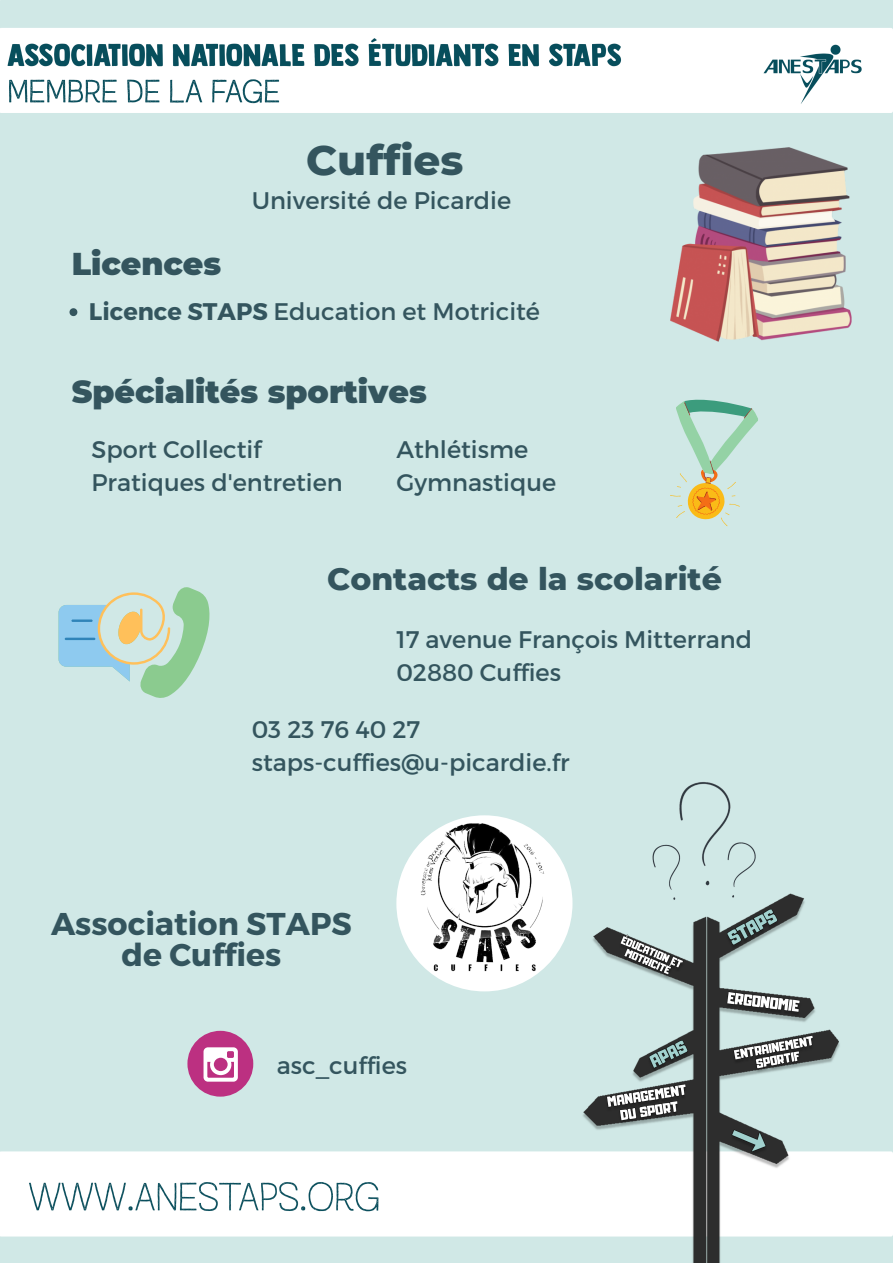
<style>
.page{position:relative;width:893px;height:1263px;background:#fff}
.page>*{position:absolute;margin:0;border:0;box-sizing:border-box;transform-origin:0 0}
.t1{font:800 42px "Montserrat";color:#34555e}
.t2{font:900 31.5px "Montserrat";color:#34555e}
.t3{font:700 31.5px/31.5px "Montserrat";color:#34555e;text-align:center}
.t4{font:800 31.5px "Montserrat";color:#34555e}
.t5{font:24px/33.2px "Montserrat";color:#34555e}
.s1{font-weight:700}
</style>
<div class="page">
<img style="left:0;top:0;width:893px;height:1263px">
<img style="left:670px;top:147px;width:181px;height:194px">
<svg style="left:667px;top:392px;width:93px;height:136px"></svg>
<svg style="left:59px;top:586px;width:152px;height:113px"></svg>
<hr style="left:71px;top:619px;width:22px;height:3px;background:#2f84b9">
<hr style="left:65px;top:638px;width:30px;height:2px;background:#2f84b9">
<svg style="left:69px;top:308px;width:8px;height:8px"></svg>
<div style="left:396px;top:815px;width:176px;height:176px;background:#fff;border-radius:50%"></div>
<img style="left:406px;top:820px;width:157px;height:157px">
<div style="left:187px;top:1031px;width:66px;height:65px;background:#bc3081;border-radius:50%"></div>
<svg style="left:203px;top:1047px;width:35px;height:35px"></svg>
<h1 class="t1" style="left:306px;top:134px;width:159px">Cuffies</h1>
<p class="t5" style="left:252px;top:182px;width:261px">Université de Picardie</p>
<h2 class="t2" style="left:72px;top:244px;width:151px">Licences</h2>
<p class="t5" style="left:89px;top:294px;width:452px"><span class="s1">Licence STAPS</span> Education et Motricité</p>
<h2 class="t2" style="left:72px;top:372px;width:356px">Spécialités sportives</h2>
<p class="t5" style="left:91px;top:432px;width:253px">Sport Collectif<br>Pratiques d'entretien</p>
<p class="t5" style="left:396px;top:432px;width:161px">Athlétisme<br>Gymnastique</p>
<h2 class="t4" style="left:327px;top:559px;width:396px">Contacts de la scolarité</h2>
<p class="t5" style="left:396px;top:622px;width:357px">17 avenue François Mitterrand<br>02880 Cuffies</p>
<p class="t5" style="left:252px;top:711px;width:319px">03 23 76 40 27 staps-cuffies@u-picardie.fr</p>
<h2 class="t3" style="left:51px;top:906px;width:302px">Association STAPS de Cuffies</h2>
<p class="t5" style="left:277px;top:1047px;width:132px">asc_cuffies</p>
</div>
